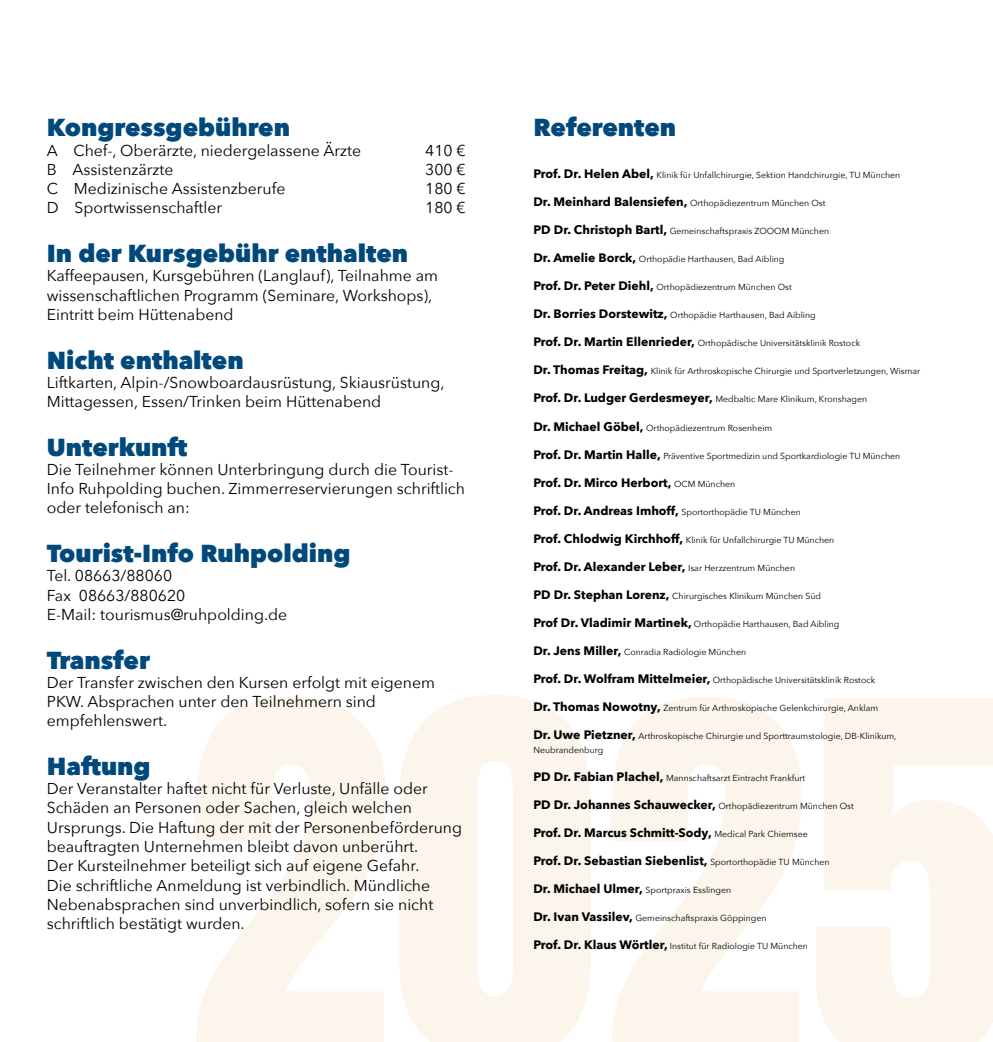
<style>
.page{position:relative;width:993px;height:1042px;background:#fff}
.page>*{position:absolute;margin:0;border:0;box-sizing:border-box;transform-origin:0 0}
.t1{font:800 24.5px "Avenir Next";color:#01497b}
.t2{font:15.75px/19.2px "Avenir Next";color:#000}
.t3{font:700 12.25px "Avenir Next";color:#000}
.t4{font:8.75px/14px "Avenir Next";color:#000}
.s1{font-weight:700;font-size:12.25px}
.s2{font-weight:400;font-size:8.75px}
</style>
<div class="page">
<svg style="left:195px;top:695px;width:797px;height:347px;fill:#fbf5eb"></svg>
<h1 class="t1" style="left:47px;top:113px;width:244px">Kongressgebühren</h1>
<h2 class="t2" style="left:47px;top:140px;width:316px">A Chef-, Oberärzte, niedergelassene Ärzte</h2>
<h2 class="t2" style="left:425px;top:140px;width:42px">410 €</h2>
<h2 class="t2" style="left:47px;top:159px;width:128px">B Assistenzärzte</h2>
<h2 class="t2" style="left:425px;top:159px;width:42px">300 €</h2>
<h2 class="t2" style="left:47px;top:178px;width:240px">C Medizinische Assistenzberufe</h2>
<h2 class="t2" style="left:425px;top:178px;width:42px">180 €</h2>
<h2 class="t2" style="left:47px;top:198px;width:177px">D Sportwissenschaftler</h2>
<h2 class="t2" style="left:425px;top:198px;width:42px">180 €</h2>
<h1 class="t1" style="left:47px;top:238px;width:363px">In der Kursgebühr enthalten</h1>
<h2 class="t2" style="left:47px;top:266px;width:392px">Kaffeepausen, Kursgebühren (Langlauf), Teilnahme am wissenschaftlichen Programm (Seminare, Workshops),<br>Eintritt beim Hüttenabend</h2>
<h1 class="t1" style="left:47px;top:345px;width:198px">Nicht enthalten</h1>
<h2 class="t2" style="left:47px;top:372px;width:399px">Liftkarten, Alpin-/Snowboardausrüstung, Skiausrüstung,<br>Mittagessen, Essen/Trinken beim Hüttenabend</h2>
<h1 class="t1" style="left:47px;top:432px;width:142px">Unterkunft</h1>
<h2 class="t2" style="left:47px;top:459px;width:419px">Die Teilnehmer können Unterbringung durch die Tourist-<br>Info Ruhpolding buchen. Zimmerreservierungen schriftlich oder telefonisch an:</h2>
<h1 class="t1" style="left:47px;top:538px;width:305px">Tourist-Info Ruhpolding</h1>
<h2 class="t2" style="left:47px;top:565px;width:242px">Tel. 08663/88060<br>Fax 08663/880620<br>E-Mail: tourismus@ruhpolding.de</h2>
<h1 class="t1" style="left:47px;top:645px;width:105px">Transfer</h1>
<h2 class="t2" style="left:47px;top:672px;width:389px">Der Transfer zwischen den Kursen erfolgt mit eigenem<br>PKW. Absprachen unter den Teilnehmern sind empfehlenswert.</h2>
<h1 class="t1" style="left:47px;top:751px;width:105px">Haftung</h1>
<p class="t2" style="left:47px;top:778px;width:416px">Der Veranstalter haftet nicht für Verluste, Unfälle oder Schäden an Personen oder Sachen, gleich welchen Ursprungs. Die Haftung der mit der Personenbeförderung beauftragten Unternehmen bleibt davon unberührt.<br>Der Kursteilnehmer beteiligt sich auf eigene Gefahr.<br>Die schriftliche Anmeldung ist verbindlich. Mündliche Nebenabsprachen sind unverbindlich, sofern sie nicht schriftlich bestätigt wurden.</p>
<h1 class="t1" style="left:533px;top:113px;width:144px">Referenten</h1>
<p class="t4" style="left:533px;top:168px;width:368px"><span class="s1">Prof. Dr. Helen Abel,</span> Klinik für Unfallchirurgie, Sektion Handchirurgie, TU München</p>
<p class="t4" style="left:533px;top:196px;width:293px"><span class="s1">Dr. Meinhard Balensiefen,</span> Orthopädiezentrum München Ost</p>
<p class="t4" style="left:533px;top:224px;width:297px"><span class="s1">PD Dr. Christoph Bartl,</span> Gemeinschaftspraxis ZOOOM München</p>
<p class="t4" style="left:533px;top:252px;width:252px"><span class="s1">Dr. Amelie Borck,</span> Orthopädie Harthausen, Bad Aibling</p>
<p class="t4" style="left:533px;top:280px;width:260px"><span class="s1">Prof. Dr. Peter Diehl,</span> Orthopädiezentrum München Ost</p>
<p class="t4" style="left:533px;top:308px;width:284px"><span class="s1">Dr. Borries Dorstewitz,</span> Orthopädie Harthausen, Bad Aibling</p>
<p class="t4" style="left:533px;top:336px;width:328px"><span class="s1">Prof. Dr. Martin Ellenrieder,</span> Orthopädische Universitätsklinik Rostock</p>
<p class="t4" style="left:533px;top:364px;width:388px"><span class="s1">Dr. Thomas Freitag,</span> Klinik für Arthroskopische Chirurgie und Sportverletzungen, Wismar</p>
<p class="t4" style="left:533px;top:392px;width:335px"><span class="s1">Prof. Dr. Ludger Gerdesmeyer,</span> Medbaltic Mare Klinikum, Kronshagen</p>
<p class="t4" style="left:533px;top:420px;width:240px"><span class="s1">Dr. Michael Göbel,</span> Orthopädiezentrum Rosenheim</p>
<p class="t4" style="left:533px;top:448px;width:368px"><span class="s1">Prof. Dr. Martin Halle,</span> Präventive Sportmedizin und Sportkardiologie TU München</p>
<h3 class="t3" style="left:533px;top:471px;width:203px">Prof. Dr. Mirco Herbort, <span class="s2">OCM München</span></h3>
<p class="t4" style="left:533px;top:504px;width:269px"><span class="s1">Prof. Dr. Andreas Imhoff,</span> Sportorthopädie TU München</p>
<p class="t4" style="left:533px;top:532px;width:302px"><span class="s1">Prof. Chlodwig Kirchhoff,</span> Klinik für Unfallchirurgie TU München</p>
<h3 class="t3" style="left:533px;top:555px;width:263px">Prof. Dr. Alexander Leber, <span class="s2">Isar Herzzentrum München</span></h3>
<p class="t4" style="left:533px;top:588px;width:289px"><span class="s1">PD Dr. Stephan Lorenz,</span> Chirurgisches Klinikum München Süd</p>
<p class="t4" style="left:533px;top:616px;width:307px"><span class="s1">Prof Dr. Vladimir Martinek,</span> Orthopädie Harthausen, Bad Aibling</p>
<p class="t4" style="left:533px;top:644px;width:214px"><span class="s1">Dr. Jens Miller,</span> Conradia Radiologie München</p>
<p class="t4" style="left:533px;top:672px;width:343px"><span class="s1">Prof. Dr. Wolfram Mittelmeier,</span> Orthopädische Universitätsklinik Rostock</p>
<p class="t4" style="left:533px;top:700px;width:346px"><span class="s1">Dr. Thomas Nowotny,</span> Zentrum für Arthroskopische Gelenkchirurgie, Anklam</p>
<p class="t4" style="left:533px;top:728px;width:364px"><span class="s1">Dr. Uwe Pietzner,</span> Arthroskopische Chirurgie und Sporttraumstologie, DB-Klinikum,<br>Neubrandenburg</p>
<p class="t4" style="left:533px;top:770px;width:273px"><span class="s1">PD Dr. Fabian Plachel,</span> Mannschaftsarzt Eintracht Frankfurt</p>
<p class="t4" style="left:533px;top:798px;width:322px"><span class="s1">PD Dr. Johannes Schauwecker,</span> Orthopädiezentrum München Ost</p>
<h3 class="t3" style="left:533px;top:821px;width:276px">Prof. Dr. Marcus Schmitt-Sody, <span class="s2">Medical Park Chiemsee</span></h3>
<h3 class="t3" style="left:533px;top:849px;width:297px">Prof. Dr. Sebastian Siebenlist, <span class="s2">Sportorthopädie TU München</span></h3>
<p class="t4" style="left:533px;top:882px;width:199px"><span class="s1">Dr. Michael Ulmer,</span> Sportpraxis Esslingen</p>
<p class="t4" style="left:533px;top:910px;width:234px"><span class="s1">Dr. Ivan Vassilev,</span> Gemeinschaftspraxis Göppingen</p>
<p class="t4" style="left:533px;top:938px;width:276px"><span class="s1">Prof. Dr. Klaus Wörtler,</span> Institut für Radiologie TU München</p>
</div>
